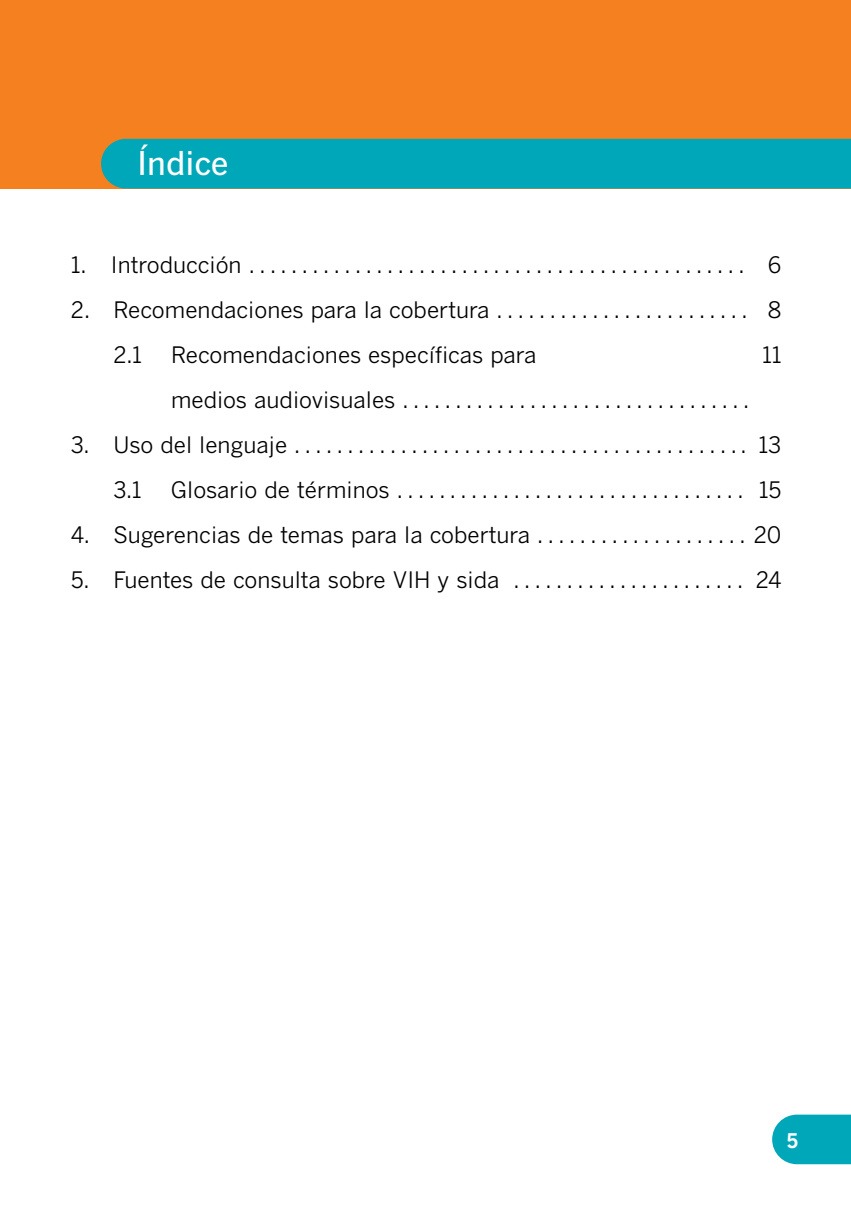
<style>
.page{position:relative;width:851px;height:1205px;background:#fff}
.page>*{position:absolute;margin:0;border:0;box-sizing:border-box;transform-origin:0 0}
.t1{font:500 32.5px "Benton Gothic";color:#fff}
.t2{font:22.5px/45px "Benton Gothic";color:#000}
.t3{font:700 20px "Benton Gothic";color:#fff}
</style>
<div class="page">
<svg style="left:772px;top:1114px;width:78px;height:50px;background:#14aebd"></svg>
<div style="left:0;top:0;width:850px;height:189px;background:#f58020"></div>
<div style="left:101px;top:139px;width:749px;height:49px;background:#00a7b8"></div>
<h1 class="t1" style="left:137px;top:143px;width:93px">Índice</h1>
<p class="t2" style="left:767px;top:242px;width:15px">6</p>
<p class="t2" style="left:71px;top:242px;width:686px">1. Introducción ................................................</p>
<p class="t2" style="left:113px;top:287px;width:669px;text-indent:-43px">2. Recomendaciones para la cobertura . . . . . . . . . . . . . . . . . . . . . . . . . 8<br>2.1</p>
<p class="t2" style="left:171px;top:332px;width:579px">Recomendaciones específicas para<br>medios audiovisuales .................................</p>
<p class="t2" style="left:113px;top:422px;width:634px;text-indent:-43px">3. Uso del lenguaje ...........................................<br>3.1</p>
<p class="t2" style="left:762px;top:332px;width:21px">11</p>
<p class="t2" style="left:758px;top:422px;width:24px">13</p>
<p class="t2" style="left:171px;top:467px;width:612px">Glosario de términos ..................................15</p>
<p class="t2" style="left:71px;top:512px;width:712px">4. Sugerencias de temas para la cobertura . . . . . . . . . . . . . . . . . . . . .20</p>
<p class="t2" style="left:71px;top:557px;width:712px">5. Fuentes de consulta sobre VIH y sida . . . . . . . . . . . . . . . . . . . . . . .24</p>
<p class="t3" style="left:786px;top:1128px;width:13px">5</p>
</div>
